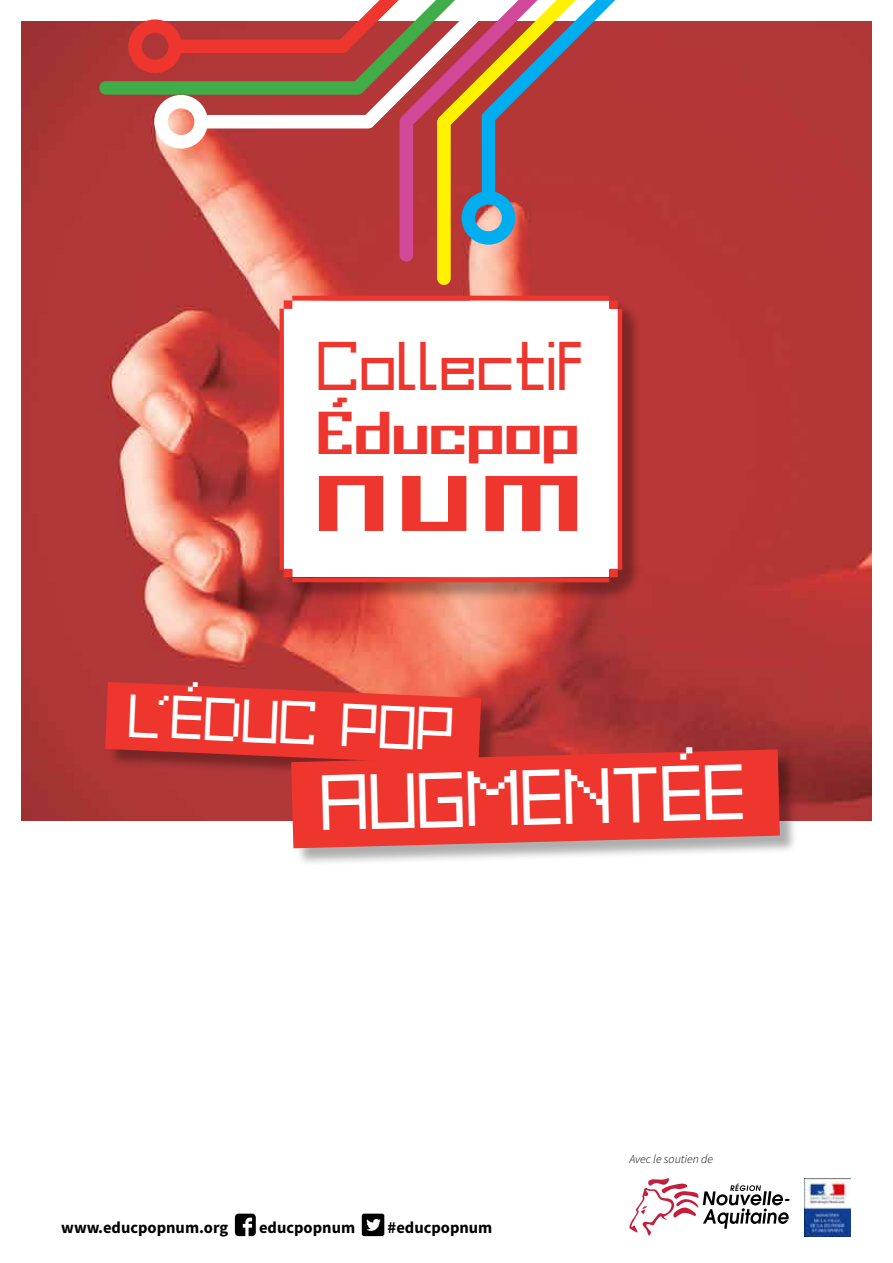
<style>
.page{position:relative;width:893px;height:1263px;background:#fff}
.page>*{position:absolute;margin:0;border:0;box-sizing:border-box;transform-origin:0 0}
.t1{font:73.35px "Grixel Acme 9 Regular Bold Xtnd";color:#ee352e}
.t2{font:48.6px "Grixel Acme 9";color:#fff}
.t3{font:42.75px "Grixel Acme 9";color:#ee352e}
.t4{font:37.8px "Grixel Acme 9";color:#fff}
.t5{font:700 37.5px "Grixel Acme 9";color:#ee352e}
.t6{font:700 16.5px "Source Sans Pro";color:#000}
.t7{font:italic 300 12px "Source Sans Pro";color:#000}
</style>
<div class="page">
<svg style="left:235px;top:1214px;width:21px;height:22px"></svg>
<svg style="left:362px;top:1214px;width:22px;height:22px"></svg>
<img style="left:21px;top:21px;width:851px;height:800px">
<div style="left:680px;top:21px;width:44px;height:224px;background:#b43737"></div>
<svg style="left:437px;top:21px;width:243px;height:264px;background:#bc433c"></svg>
<svg style="left:154px;top:95px;width:246px;height:54px;fill:#b43839"></svg>
<svg style="left:99px;top:21px;width:301px;height:74px;background:#7c6f41"></svg>
<svg style="left:128px;top:0;width:272px;height:73px"></svg>
<svg style="left:400px;top:0;width:241px;height:262px;background:#b35f5b"></svg>
<svg style="left:37px;top:645px;width:513px;height:157px;background:#ca443d"></svg>
<div style="left:282px;top:298px;width:359px;height:303px;background:#000;opacity:.32"></div>
<svg style="left:284px;top:301px;width:334px;height:276px"></svg>
<hr style="left:280px;top:309px;width:4px;height:261px;background:#ee352e">
<hr style="left:292px;top:578px;width:317px;height:4px;background:#ee352e">
<hr style="left:618px;top:309px;width:4px;height:261px;background:#ee352e">
<hr style="left:292px;top:296px;width:317px;height:4px;background:#ee352e">
<div style="left:284px;top:300px;width:8px;height:9px;background:#ee352e"></div>
<div style="left:609px;top:300px;width:9px;height:9px;background:#ee352e"></div>
<div style="left:284px;top:569px;width:8px;height:8px;background:#ee352e"></div>
<div style="left:609px;top:569px;width:9px;height:8px;background:#ee352e"></div>
<svg style="left:629px;top:1178px;width:161px;height:58px"></svg>
<img style="left:805px;top:1178px;width:45px;height:58px">
<svg style="left:204px;top:704px;width:663px;height:159px;background:#d7514d"></svg>
<h3 class="t3" style="left:319px;top:350px;width:269px">Collectif</h3>
<h3 class="t5" style="left:319px;top:417px;width:264px">Éducpop</h3>
<h1 class="t1" style="left:319px;top:458px;width:278px">NUM</h1>
<h3 class="t4" style="left:130px;top:702px;width:328px;rotate:2deg">l’éduc pop</h3>
<h2 class="t2" style="left:322px;top:787px;width:427px;rotate:-2deg">augmentée</h2>
<p class="t6" style="left:61px;top:1216px;width:169px">www.educpopnum.org</p>
<p class="t6" style="left:259px;top:1216px;width:98px">educpopnum</p>
<p class="t6" style="left:388px;top:1216px;width:106px">#educpopnum</p>
<p class="t7" style="left:629px;top:1151px;width:85px">Avec le soutien de</p>
</div>
